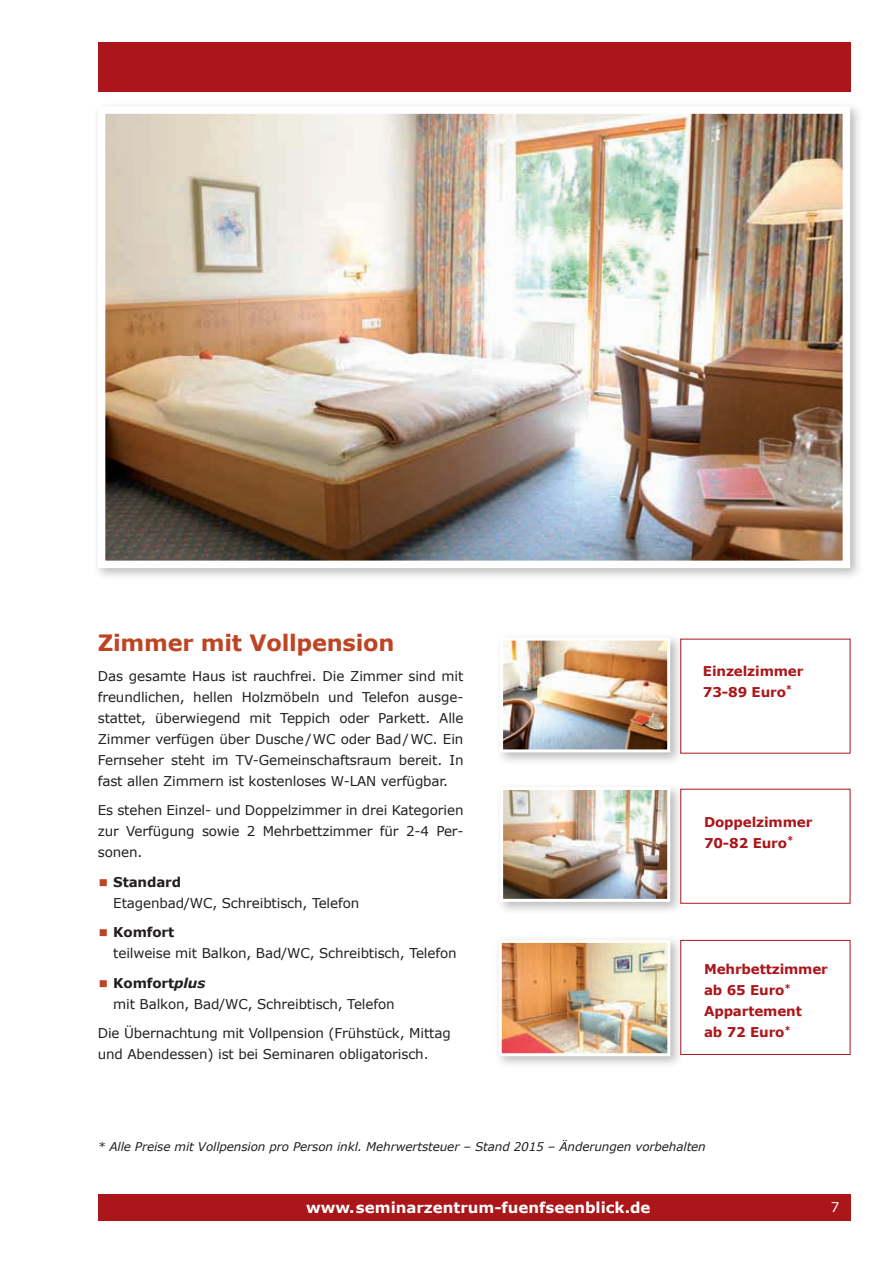
<style>
.page{position:relative;width:893px;height:1263px;background:#fff}
.page>*{position:absolute;margin:0;border:0;box-sizing:border-box;transform-origin:0 0}
.t1{font:700 22.5px "Verdana";letter-spacing:-.01em;color:#be4524}
.t2{font:700 15px "Verdana";color:#fff}
.t3{font:13.5px/21px "Verdana";letter-spacing:-.01em;color:#231f20}
.t4{font:700 13.5px/21px "Verdana";letter-spacing:-.01em;color:#ab161a}
.t5{font:13.5px "Verdana";color:#fff}
.t6{font:italic 12px "Verdana";letter-spacing:-.01em;color:#231f20}
.s1{font-size:31.5px;color:#be4524}
.s2{font-weight:700}
.s3{font-weight:700;font-style:italic}
</style>
<div class="page">
<div style="left:98px;top:43px;width:752px;height:49px;background:#ab161a"></div>
<div style="left:98px;top:1193px;width:752px;height:27px;background:#ab161a"></div>
<div style="left:93px;top:102px;width:771px;height:480px;background:#231f20;opacity:.3"></div>
<img style="left:107px;top:115px;width:734px;height:444px">
<div style="left:98px;top:106px;width:752px;height:462px;border:8px solid #fff"></div>
<div style="left:495px;top:633px;width:188px;height:133px;background:#231f20;opacity:.3"></div>
<img style="left:504px;top:642px;width:162px;height:106px">
<div style="left:500px;top:638px;width:170px;height:114px;border:3px solid #fff"></div>
<div style="left:494px;top:935px;width:190px;height:135px;background:#231f20;opacity:.3"></div>
<img style="left:503px;top:944px;width:163px;height:108px">
<div style="left:499px;top:940px;width:171px;height:116px;border:3px solid #fff"></div>
<div style="left:495px;top:782px;width:188px;height:133px;background:#231f20;opacity:.3"></div>
<img style="left:504px;top:791px;width:162px;height:107px">
<div style="left:500px;top:787px;width:170px;height:115px;border:3px solid #fff"></div>
<div style="left:680px;top:789px;width:170px;height:115px;background:#fff;border:1px solid #ab161a"></div>
<div style="left:680px;top:940px;width:170px;height:115px;background:#fff;border:1px solid #ab161a"></div>
<h1 class="t1" style="left:98px;top:627px;width:298px">Zimmer mit Vollpension</h1>
<p class="t3" style="left:98px;top:665px;width:367px;text-align:justify">Das gesamte Haus ist rauchfrei. Die Zimmer sind mit freundlichen, hellen Holzmöbeln und Telefon ausge&shy;stattet, überwiegend mit Teppich oder Parkett. Alle Zimmer verfügen über Dusche/WC oder Bad/WC. Ein Fernseher steht im TV-Gemeinschaftsraum bereit. In fast allen Zimmern ist kostenloses W-LAN verfügbar.</p>
<p class="t3" style="left:98px;top:799px;width:367px;text-align:justify">Es stehen Einzel- und Doppelzimmer in drei Kategorien zur Verfügung sowie 2 Mehrbettzimmer für 2-4 Per&shy;sonen.</p>
<p class="t3" style="left:113px;top:871px;width:248px;text-indent:-15px"><span class="s1">▪</span> <span class="s2">Standard<br></span>Etagenbad/WC, Schreibtisch, Telefon</p>
<p class="t3" style="left:113px;top:921px;width:345px;text-indent:-15px"><span class="s1">▪</span> <span class="s2">Komfort<br></span>teilweise mit Balkon, Bad/WC, Schreibtisch, Telefon</p>
<p class="t3" style="left:113px;top:972px;width:283px;text-indent:-15px"><span class="s1">▪</span> <span class="s2">Komfort</span><span class="s3">plus<br></span>mit Balkon, Bad/WC, Schreibtisch, Telefon</p>
<p class="t3" style="left:98px;top:1022px;width:354px">Die Übernachtung mit Vollpension (Frühstück, Mittag und Abendessen) ist bei Seminaren obligatorisch.</p>
<p class="t4" style="left:703px;top:660px;width:102px">Einzelzimmer<br>73-89 Euro<sup>*</sup></p>
<p class="t4" style="left:704px;top:811px;width:110px">Doppelzimmer<br>70-82 Euro<sup>*</sup></p>
<p class="t4" style="left:704px;top:958px;width:125px">Mehrbettzimmer ab 65 Euro<sup>*<br></sup>Appartement<br>ab 72 Euro<sup>*</sup></p>
<p class="t6" style="left:98px;top:1138px;width:610px">* Alle Preise mit Vollpension pro Person inkl. Mehrwertsteuer – Stand 2015 – Änderungen vorbehalten</p>
<p class="t2" style="left:306px;top:1196px;width:346px">www.seminarzentrum-fuenfseenblick.de</p>
<p class="t5" style="left:831px;top:1198px;width:10px">7</p>
</div>
